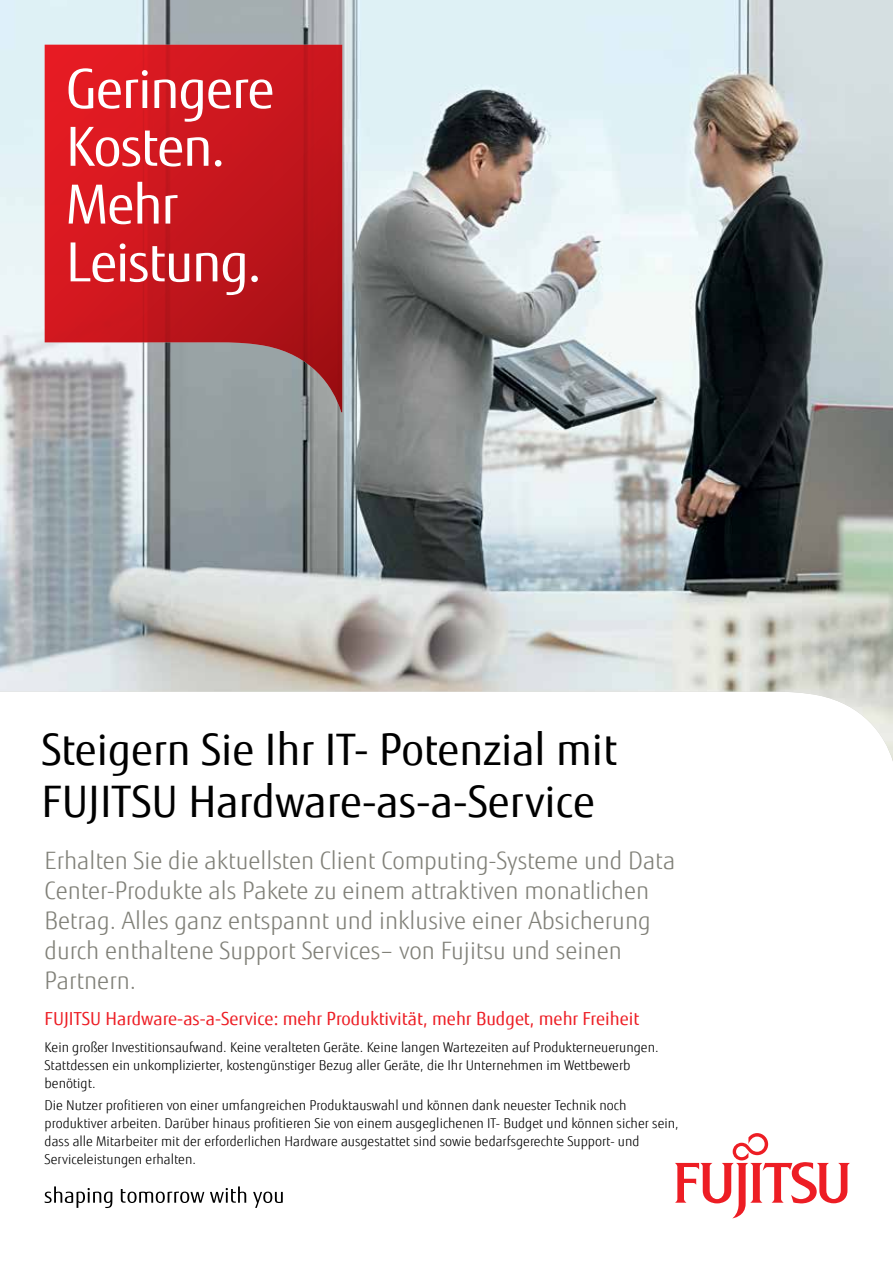
<style>
.page{position:relative;width:893px;height:1263px;background:#fff}
.page>*{position:absolute;margin:0;border:0;box-sizing:border-box;transform-origin:0 0}
.t1{font:54px/57.8px "Fujitsu Sans";letter-spacing:-.025em;color:#fff}
.t2{font:43.5px/52.2px "Fujitsu Sans";color:#000}
.t3{font:300 24px/30px "Fujitsu Sans";color:#818179}
.t4{font:18px "Fujitsu Sans";color:#ed1d24}
.t5{font:300 13.5px/18px "Fujitsu Sans";color:#000}
</style>
<div class="page">
<img style="left:0;top:0;width:893px;height:761px">
<svg style="left:45px;top:45px;width:297px;height:367px;background:#c43138"></svg>
<svg style="left:45px;top:1186px;width:67px;height:22px"></svg>
<svg style="left:121px;top:1189px;width:83px;height:14px"></svg>
<svg style="left:210px;top:1186px;width:36px;height:17px"></svg>
<svg style="left:253px;top:1191px;width:30px;height:17px"></svg>
<svg style="left:675px;top:1133px;width:175px;height:85px"></svg>
<h1 class="t1" style="left:66px;top:60px;width:210px">Geringere<br>Kosten.<br>Mehr<br>Leistung.</h1>
<h2 class="t2" style="left:41px;top:724px;width:577px">Steigern Sie Ihr IT- Potenzial mit<br>FUJITSU Hardware-as-a-Service</h2>
<p class="t3" style="left:45px;top:846px;width:632px">Erhalten Sie die aktuellsten Client Computing-Systeme und Data Center-Produkte als Pakete zu einem attraktiven monatlichen Betrag. Alles ganz entspannt und inklusive einer Absicherung durch enthaltene Support Services– von Fujitsu und seinen Partnern.</p>
<h3 class="t4" style="left:45px;top:1007px;width:596px">FUJITSU Hardware-as-a-Service: mehr Produktivität, mehr Budget, mehr Freiheit</h3>
<p class="t5" style="left:45px;top:1038px;width:615px">Kein großer Investitionsaufwand. Keine veralteten Geräte. Keine langen Wartezeiten auf Produkterneuerungen.<br>Stattdessen ein unkomplizierter, kostengünstiger Bezug aller Geräte, die Ihr Unternehmen im Wettbewerb benötigt.</p>
<p class="t5" style="left:45px;top:1097px;width:636px">Die Nutzer profitieren von einer umfangreichen Produktauswahl und können dank neuester Technik noch produktiver arbeiten. Darüber hinaus profitieren Sie von einem ausgeglichenen IT- Budget und können sicher sein, dass alle Mitarbeiter mit der erforderlichen Hardware ausgestattet sind sowie bedarfsgerechte Support- und Serviceleistungen erhalten.</p>
</div>
